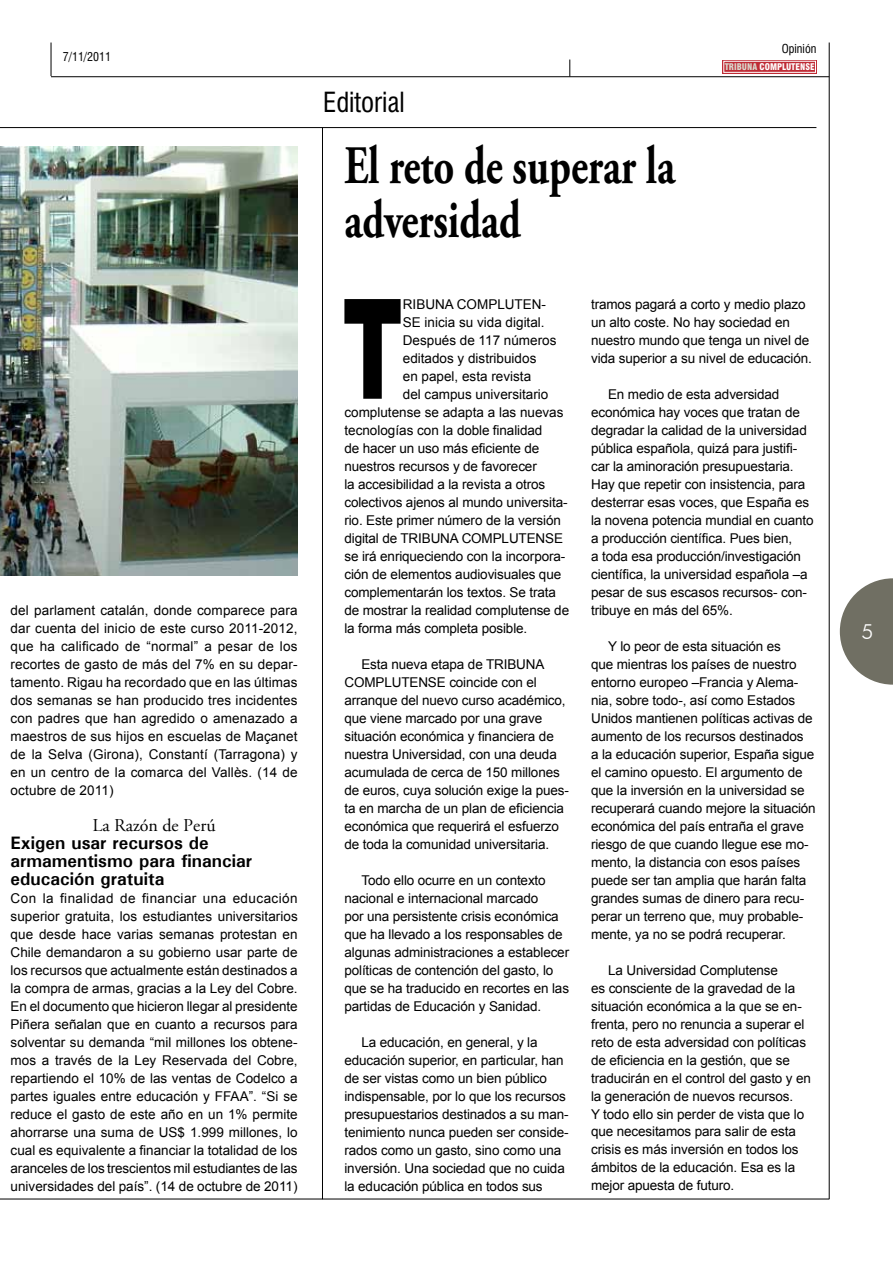
<style>
.page{position:relative;width:893px;height:1263px;background:#fff}
.page>*{position:absolute;margin:0;border:0;box-sizing:border-box;transform-origin:0 0}
.t1{font:900 139.2px "Arial";color:#000;scale:.6 1}
.t2{font:700 54px/54px "Adobe Garamond Pro";color:#000;scale:.75 1}
.t3{font:condensed 27px "Swiss 721 BT";color:#000}
.t4{font:300 21px "Futura BT";color:#fff}
.t5{font:700 18px/18px "Univers";color:#000}
.t6{font:18px "Adobe Garamond Pro";color:#000}
.t7{font:13.5px/18px "Arial";letter-spacing:-.01em;color:#000}
.t8{font:condensed 12px "Swiss 721 BT";color:#000}
.t9{font:900 condensed 9px "Swiss 721 BT";letter-spacing:.08em;color:#fff}
.s1{color:#dad8cd}
</style>
<div class="page">
<hr style="left:51px;top:43px;width:1px;height:33px;background:#000">
<hr style="left:829px;top:43px;width:1px;height:1156px;background:#000">
<hr style="left:51px;top:76px;width:778px;height:1px;background:#000">
<svg style="left:570px;top:60px;width:1px;height:17px"></svg>
<div style="left:722px;top:60px;width:94px;height:13px;background:#bf2b35"></div>
<div style="left:724px;top:61px;width:92px;height:11px;border:1px solid #fff"></div>
<hr style="left:0;top:1199px;width:829px;height:1px;background:#000">
<hr style="left:0;top:127px;width:816px;height:1px;background:#000">
<hr style="left:322px;top:128px;width:1px;height:1071px;background:#000">
<svg style="left:840px;top:578px;width:53px;height:107px"></svg>
<img style="left:0;top:146px;width:298px;height:429px">
<p class="t8" style="left:63px;top:49px;width:50px">7/11/2011</p>
<p class="t7" style="left:11px;top:601px;width:289px;text-align:justify">del parlament catalán, donde comparece para dar cuenta del inicio de este curso 2011-2012, que ha calificado de “normal” a pesar de los recortes de gasto de más del 7% en su depar&shy;tamento. Rigau ha recordado que en las últimas dos semanas se han producido tres incidentes con padres que han agredido o amenazado a maestros de sus hijos en escuelas de Maçanet de la Selva (Girona), Constantí (Tarragona) y en un centro de la comarca del Vallès. (14 de octubre de 2011)</p>
<h3 class="t6" style="left:93px;top:814px;width:125px">La Razón de Perú</h3>
<h3 class="t5" style="left:11px;top:833px;width:243px">Exigen usar recursos de armamentismo para financiar educación gratuita</h3>
<p class="t7" style="left:11px;top:889px;width:289px;text-align:justify">Con la finalidad de financiar una educación superior gratuita, los estudiantes universitarios que desde hace varias semanas protestan en Chile demandaron a su gobierno usar parte de los recursos que actualmente están destinados a la compra de armas, gracias a la Ley del Cobre.<br>En el documento que hicieron llegar al presidente Piñera señalan que en cuanto a recursos para solventar su demanda “mil millones los obtene&shy;mos a través de la Ley Reservada del Cobre, repartiendo el 10% de las ventas de Codelco a partes iguales entre educación y FFAA”. “Si se reduce el gasto de este año en un 1% permite ahorrarse una suma de US$ 1.999 millones, lo cual es equivalente a financiar la totalidad de los aranceles de los trescientos mil estudiantes de las universidades del país”. (14 de octubre de 2011)</p>
<h3 class="t3" style="left:323px;top:86px;width:83px">Editorial</h3>
<h2 class="t2" style="left:344px;top:140px;width:442px">El reto de superar la adversidad</h2>
<p class="t8" style="left:782px;top:42px;width:36px">Opinión</p>
<p class="t9" style="left:725px;top:62px;width:91px"><span class="s1">TRIBUNA</span> COMPLUTENSE</p>
<h1 class="t1" style="left:342px;top:248px;width:102px">T</h1>
<p class="t7" style="left:403px;top:295px;width:145px">RIBUNA COMPLUTEN-</p>
<p class="t7" style="left:403px;top:313px;width:143px">SE inicia su vida digital.</p>
<p class="t7" style="left:403px;top:331px;width:155px">Después de 117 números</p>
<p class="t7" style="left:403px;top:349px;width:135px">editados y distribuidos</p>
<p class="t7" style="left:403px;top:367px;width:130px">en papel, esta revista</p>
<p class="t7" style="left:403px;top:385px;width:147px">del campus universitario</p>
<p class="t7" style="left:344px;top:403px;width:221px">complutense se adapta a las nuevas</p>
<p class="t7" style="left:344px;top:421px;width:199px">tecnologías con la doble finalidad</p>
<p class="t7" style="left:344px;top:439px;width:196px">de hacer un uso más eficiente de</p>
<p class="t7" style="left:344px;top:457px;width:194px">nuestros recursos y de favorecer</p>
<p class="t7" style="left:344px;top:475px;width:202px">la accesibilidad a la revista a otros</p>
<p class="t7" style="left:344px;top:493px;width:225px">colectivos ajenos al mundo universita-</p>
<p class="t7" style="left:344px;top:511px;width:218px">rio. Este primer número de la versión</p>
<p class="t7" style="left:344px;top:529px;width:220px">digital de TRIBUNA COMPLUTENSE</p>
<p class="t7" style="left:344px;top:547px;width:222px">se irá enriqueciendo con la incorpora-</p>
<p class="t7" style="left:344px;top:565px;width:218px">ción de elementos audiovisuales que</p>
<p class="t7" style="left:344px;top:583px;width:213px">complementarán los textos. Se trata</p>
<p class="t7" style="left:344px;top:601px;width:226px">de mostrar la realidad complutense de</p>
<p class="t7" style="left:344px;top:619px;width:184px">la forma más completa posible.</p>
<p class="t7" style="left:344px;top:655px;width:226px;text-indent:17px">Esta nueva etapa de TRIBUNA COMPLUTENSE coincide con el arranque del nuevo curso académico, que viene marcado por una grave situación económica y financiera de nuestra Universidad, con una deuda acumulada de cerca de 150 millones de euros, cuya solución exige la pues&shy;ta en marcha de un plan de eficiencia económica que requerirá el esfuerzo de toda la comunidad universitaria.</p>
<p class="t7" style="left:344px;top:871px;width:226px;text-indent:17px">Todo ello ocurre en un contexto nacional e internacional marcado<br>por una persistente crisis económica que ha llevado a los responsables de algunas administraciones a establecer políticas de contención del gasto, lo que se ha traducido en recortes en las partidas de Educación y Sanidad.</p>
<p class="t7" style="left:344px;top:1033px;width:226px;text-indent:17px">La educación, en general, y la educación superior, en particular, han de ser vistas como un bien público indispensable, por lo que los recursos presupuestarios destinados a su man&shy;tenimiento nunca pueden ser conside&shy;rados como un gasto, sino como una inversión. Una sociedad que no cuida la educación pública en todos sus</p>
<p class="t7" style="left:591px;top:295px;width:222px">tramos pagará a corto y medio plazo un alto coste. No hay sociedad en nuestro mundo que tenga un nivel de vida superior a su nivel de educación.</p>
<p class="t7" style="left:591px;top:385px;width:224px;text-indent:17px">En medio de esta adversidad económica hay voces que tratan de degradar la calidad de la universidad pública española, quizá para justifi&shy;car la aminoración presupuestaria.<br>Hay que repetir con insistencia, para desterrar esas voces, que España es la novena potencia mundial en cuanto a producción científica. Pues bien,<br>a toda esa producción/investigación científica, la universidad española –a pesar de sus escasos recursos- con&shy;tribuye en más del 65%.</p>
<p class="t7" style="left:591px;top:637px;width:226px;text-indent:17px">Y lo peor de esta situación es<br>que mientras los países de nuestro entorno europeo –Francia y Alema&shy;nia, sobre todo-, así como Estados Unidos mantienen políticas activas de aumento de los recursos destinados<br>a la educación superior, España sigue el camino opuesto. El argumento de que la inversión en la universidad se recuperará cuando mejore la situación económica del país entraña el grave riesgo de que cuando llegue ese mo&shy;mento, la distancia con esos países puede ser tan amplia que harán falta grandes sumas de dinero para recu&shy;perar un terreno que, muy probable&shy;mente, ya no se podrá recuperar.</p>
<p class="t7" style="left:591px;top:961px;width:221px;text-indent:17px">La Universidad Complutense<br>es consciente de la gravedad de la situación económica a la que se en&shy;frenta, pero no renuncia a superar el reto de esta adversidad con políticas de eficiencia en la gestión, que se traducirán en el control del gasto y en la generación de nuevos recursos.<br>Y todo ello sin perder de vista que lo que necesitamos para salir de esta crisis es más inversión en todos los ámbitos de la educación. Esa es la mejor apuesta de futuro.</p>
<h3 class="t4" style="left:861px;top:619px;width:14px">5</h3>
</div>
